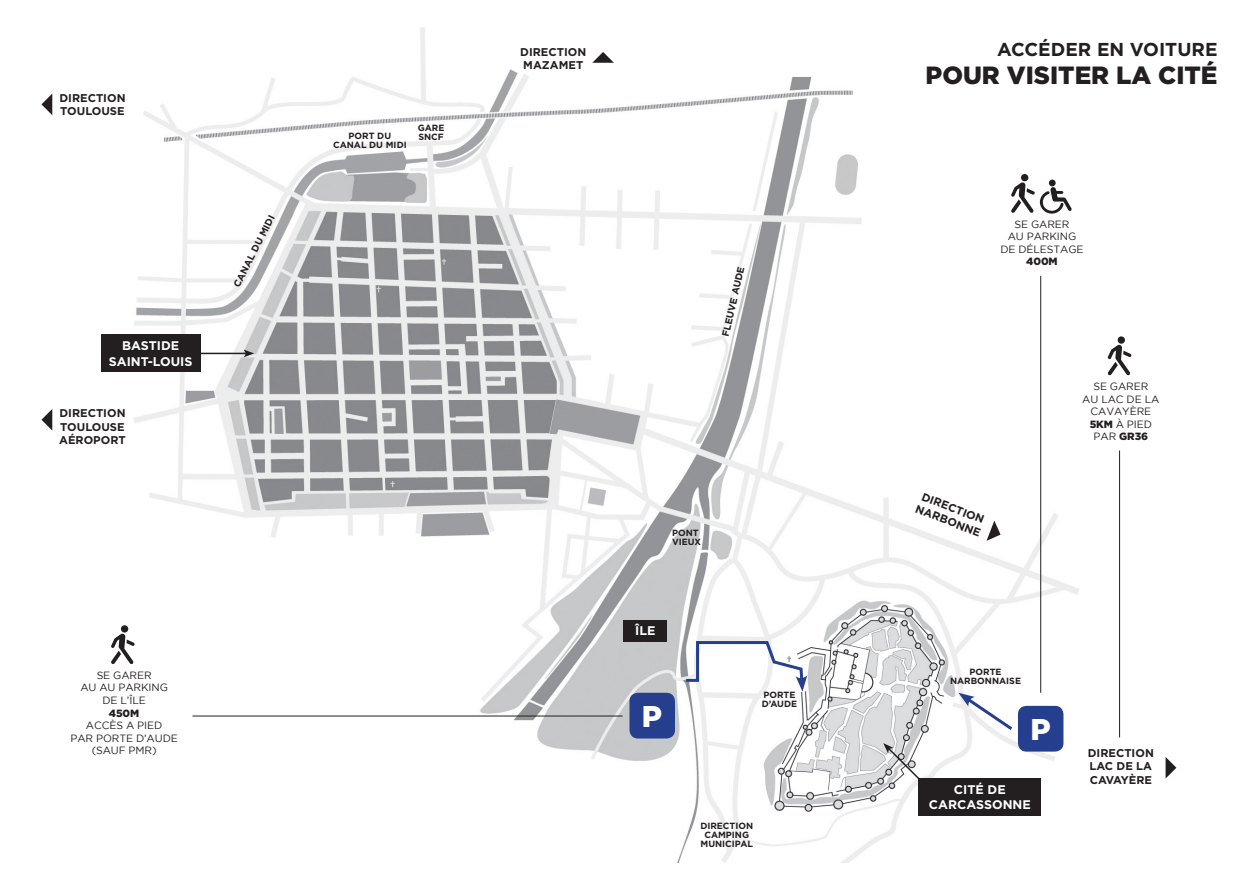
<style>
.page{position:relative;width:1259px;height:893px;background:#fff}
.page>*{position:absolute;margin:0;border:0;box-sizing:border-box;transform-origin:0 0}
.t1{font:900 30px "Gotham";color:#fff}
.t2{font:900 24.9px "Gotham";color:#231f20}
.t3{font:700 18.6px "Gotham";color:#231f20}
.t4{font:700 12.45px/15px "Gotham";color:#fff;text-align:center}
.t5{font:700 11.25px/13.5px "Gotham";color:#231f20}
.t6{font:10.5px/12.6px "Gotham";letter-spacing:-.01em;color:#231f20;text-align:center}
.t7{font:900 10.5px "Gotham";letter-spacing:-.01em;color:#231f20}
.t8{font:700 9.75px "Gotham";color:#231f20}
.t9{font:700 9px/9px "Gotham";color:#231f20;text-align:center}
.s1{font-weight:900}
</style>
<div class="page">
<img style="left:101px;top:27px;width:1076px;height:836px">
<div style="left:101px;top:335px;width:99px;height:37px;background:#231f20"></div>
<div style="left:918px;top:778px;width:123px;height:38px;background:#231f20"></div>
<div style="left:624px;top:620px;width:43px;height:22px;background:#231f20"></div>
<svg style="left:1165px;top:757px;width:11px;height:21px"></svg>
<svg style="left:986px;top:521px;width:14px;height:20px"></svg>
<svg style="left:41px;top:409px;width:11px;height:21px"></svg>
<svg style="left:41px;top:94px;width:11px;height:21px"></svg>
<div style="left:1018px;top:706px;width:45px;height:46px;background:#253f8e;border-radius:9px"></div>
<div style="left:629px;top:693px;width:46px;height:45px;background:#253f8e;border-radius:9px"></div>
<hr style="left:1040px;top:276px;width:1px;height:417px;background:#231f20">
<hr style="left:1119px;top:450px;width:1px;height:287px;background:#231f20">
<hr style="left:192px;top:716px;width:430px;height:1px;background:#231f20">
<svg style="left:958px;top:693px;width:57px;height:40px"></svg>
<div style="left:1021px;top:174px;width:7px;height:7px;background:#231f20;border-radius:50%"></div>
<svg style="left:1011px;top:182px;width:23px;height:31px"></svg>
<div style="left:1117px;top:336px;width:8px;height:8px;background:#231f20;border-radius:50%"></div>
<svg style="left:1107px;top:344px;width:24px;height:31px"></svg>
<div style="left:121px;top:625px;width:7px;height:8px;background:#231f20;border-radius:50%"></div>
<svg style="left:111px;top:633px;width:24px;height:31px"></svg>
<svg style="left:1040px;top:187px;width:32px;height:29px"></svg>
<div style="left:1048px;top:180px;width:7px;height:6px;background:#231f20;border-radius:50%"></div>
<svg style="left:683px;top:639px;width:124px;height:53px"></svg>
<hr style="left:200px;top:353px;width:46px;height:1px;background:#231f20">
<svg style="left:244px;top:350px;width:10px;height:7px"></svg>
<svg style="left:883px;top:743px;width:40px;height:40px"></svg>
<svg style="left:592px;top:52px;width:22px;height:11px"></svg>
<p class="t5" style="left:59px;top:91px;width:68px">DIRECTION<br>TOULOUSE</p>
<p class="t4" style="left:109px;top:338px;width:85px">BASTIDE<br>SAINT-LOUIS</p>
<p class="t5" style="left:59px;top:406px;width:68px;text-align:justify">DIRECTION TOULOUSE AÉROPORT</p>
<p class="t8" style="left:231px;top:284px;width:81px;rotate:-63deg">CANAL DU MIDI</p>
<p class="t9" style="left:333px;top:131px;width:75px">PORT DU<br>CANAL DU MIDI</p>
<p class="t9" style="left:418px;top:123px;width:28px;text-align:left">GARE<br>SNCF</p>
<p class="t6" style="left:80px;top:669px;width:89px">SE GARER<br>AU AU PARKING<br>DE L’ÎLE</p>
<p class="t7" style="left:109px;top:707px;width:32px">450M</p>
<p class="t6" style="left:70px;top:719px;width:109px">ACCÈS A PIED<br>PAR PORTE D’AUDE (SAUF PMR)</p>
<p class="t5" style="left:520px;top:45px;width:68px">DIRECTION<br>MAZAMET</p>
<p class="t8" style="left:720px;top:335px;width:73px;rotate:-77deg">FLEUVE AUDE</p>
<p class="t9" style="left:672px;top:528px;width:31px;text-align:left">PONT<br>VIEUX</p>
<p class="t4" style="left:635px;top:623px;width:22px">ÎLE</p>
<h1 class="t1" style="left:642px;top:699px;width:22px">P</h1>
<p class="t9" style="left:761px;top:690px;width:37px;text-align:left">PORTE<br>D’AUDE</p>
<p class="t9" style="left:700px;top:821px;width:54px">DIRECTION<br>CAMPING<br>MUNICIPAL</p>
<h3 class="t3" style="left:997px;top:39px;width:222px">ACCÉDER EN VOITURE</h3>
<h2 class="t2" style="left:925px;top:60px;width:293px">POUR VISITER LA CITÉ</h2>
<p class="t6" style="left:1000px;top:217px;width:85px">SE GARER<br>AU PARKING<br>DE DÉLESTAGE</p>
<p class="t7" style="left:1026px;top:256px;width:33px">400M</p>
<p class="t5" style="left:923px;top:489px;width:70px;rotate:21deg">DIRECTION<br>NARBONNE</p>
<p class="t6" style="left:1082px;top:380px;width:79px">SE GARER<br>AU LAC DE LA<br>CAVAYÈRE<br><span class="s1">5KM</span> À PIED<br>PAR <span class="s1">GR36</span></p>
<p class="t9" style="left:950px;top:667px;width:73px">PORTE<br>NARBONNAISE</p>
<h1 class="t1" style="left:1030px;top:712px;width:22px">P</h1>
<p class="t4" style="left:929px;top:782px;width:103px">CITÉ DE<br>CARCASSONNE</p>
<p class="t5" style="left:1087px;top:746px;width:68px">DIRECTION<br>LAC DE LA<br>CAVAYÈRE</p>
</div>
